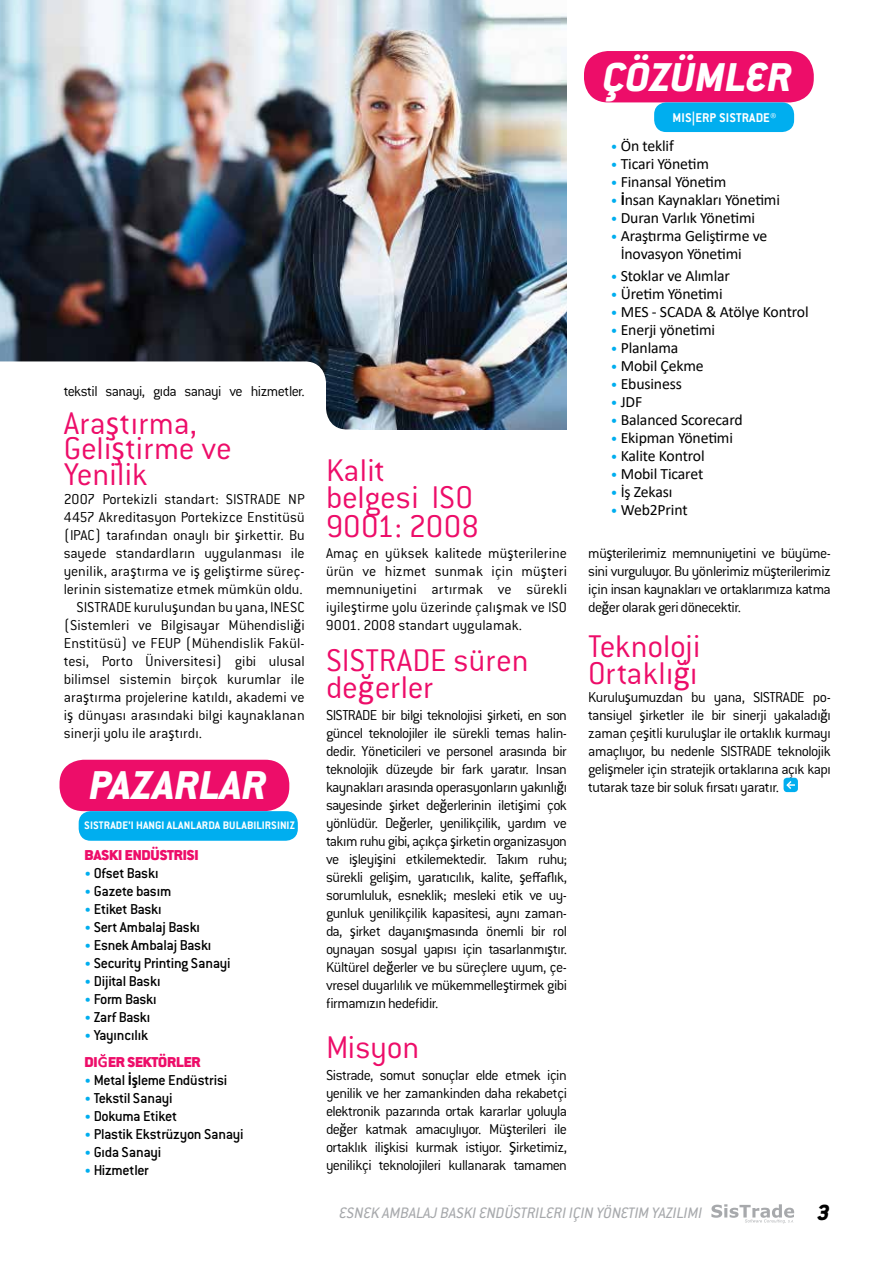
<style>
.page{position:relative;width:893px;height:1263px;background:#fff}
.page>*{position:absolute;margin:0;border:0;box-sizing:border-box;transform-origin:0 0}
.t1{font:italic 800 44.25px "Conduit ITC Std";color:#fff}
.t2{font:300 34.5px/27px "Conduit ITC Std";letter-spacing:-.005em;color:#ed0d69}
.t3{font:italic 800 24px "Conduit ITC Std";color:#000}
.t4{font:italic 16.65px "Conduit ITC Std";color:#a7a9ac}
.t5{font:300 15.75px/18px "Conduit ITC Std";letter-spacing:-.01em;color:#000;text-align:justify}
.t6{font:15.75px/18px "Calibri";letter-spacing:-.01em;color:#000}
.t7{font:500 15.75px "Conduit ITC Std";letter-spacing:-.01em;color:#000}
.t8{font:300 15.75px "Conduit ITC Std";letter-spacing:.01em;color:#000}
.t9{font:900 15.75px/27px "Conduit ITC Std";letter-spacing:-.01em;color:#ed0d69}
.t10{font:300 15.75px "Conduit ITC Std";letter-spacing:-.04em;color:#000}
.t11{font:700 13.95px "Conduit ITC Std";letter-spacing:.01em;color:#fff}
.t12{font:700 12px "Conduit ITC Std";letter-spacing:.01em;color:#fff}
.s1{font-family:"Calibri";font-weight:400}
.s2{font-size:13.5px;color:#00aeef}
.s3{font-weight:500;font-size:13.5px;color:#00aeef}
.s4{font-weight:500;color:#000}
.s5{font-family:"Calibri";font-weight:700}
.s6{font-weight:700}
</style>
<div class="page">
<svg style="left:711px;top:1204px;width:83px;height:19px"></svg>
<img style="left:0;top:0;width:567px;height:429px">
<svg style="left:0;top:361px;width:326px;height:68px"></svg>
<svg style="left:314px;top:402px;width:45px;height:28px"></svg>
<div style="left:784px;top:778px;width:14px;height:14px;background:#00aeef;border-radius:3px"></div>
<svg style="left:786px;top:781px;width:9px;height:8px"></svg>
<div style="left:60px;top:760px;width:229px;height:51px;background:#ed0d69;border-radius:24px"></div>
<div style="left:79px;top:811px;width:219px;height:30px;background:#00aeef;border-radius:12px"></div>
<div style="left:584px;top:51px;width:230px;height:51px;background:#ed0d69;border-radius:24px"></div>
<div style="left:654px;top:102px;width:140px;height:30px;background:#00aeef;border-radius:12px"></div>
<p class="t10" style="left:64px;top:382px;width:242px">tekstil sanayi, gıda sanayi ve hizmetler.</p>
<h2 class="t2" style="left:64px;top:409px;width:170px;line-height:25.5px">Ara<span class="s1">ş</span>tırma,<br>Geli<span class="s1">ş</span>tirme ve<br>Yenilik</h2>
<p class="t5" style="left:64px;top:490px;width:242px">2007 Portekizli standart: SISTRADE NP</p>
<p class="t5" style="left:64px;top:508px;width:242px">4457 Akreditasyon Portekizce Enstitüsü</p>
<p class="t5" style="left:64px;top:526px;width:242px">(IPAC) tarafından onaylı bir <span class="s1">ş</span>irkettir. Bu</p>
<p class="t5" style="left:64px;top:544px;width:242px">sayede standardların uygulanması ile</p>
<p class="t8" style="left:64px;top:562px;width:242px">yenilik, ara<span class="s1">ş</span>tırma ve i<span class="s1">ş</span> geli<span class="s1">ş</span>tirme süreç-</p>
<p class="t5" style="left:64px;top:580px;width:240px">lerinin sistematize etmek mümkün oldu.</p>
<p class="t5" style="left:77px;top:598px;width:230px">SISTRADE kurulu<span class="s1">ş</span>undan bu yana, INESC</p>
<p class="t5" style="left:64px;top:616px;width:242px">(Sistemleri ve Bilgisayar Mühendisli<span class="s1">ğ</span>i</p>
<p class="t8" style="left:64px;top:634px;width:242px">Enstitüsü) ve FEUP (Mühendislik Fakül-</p>
<p class="t5" style="left:64px;top:652px;width:242px">tesi, Porto Üniversitesi) gibi ulusal</p>
<p class="t8" style="left:64px;top:670px;width:242px">bilimsel sistemin birçok kurumlar ile</p>
<p class="t5" style="left:64px;top:688px;width:242px">ara<span class="s1">ş</span>tırma projelerine katıldı, akademi ve</p>
<p class="t8" style="left:64px;top:706px;width:242px">i<span class="s1">ş</span> dünyası arasındaki bilgi kaynaklanan</p>
<p class="t8" style="left:64px;top:724px;width:140px">sinerji yolu ile ara<span class="s1">ş</span>tırdı.</p>
<h1 class="t1" style="left:89px;top:759px;width:179px">PAZARLAR</h1>
<p class="t12" style="left:84px;top:818px;width:212px">SISTRADE’I HANGI ALANLARDA BULABILIRSINIZ</p>
<p class="t9" style="left:85px;top:842px;width:116px">BASKI ENDÜSTRISI</p>
<p class="t7" style="left:85px;top:864px;width:75px"><span class="s2">•</span> Ofset Baskı</p>
<p class="t7" style="left:85px;top:882px;width:88px"><span class="s2">•</span> Gazete basım</p>
<p class="t7" style="left:85px;top:900px;width:79px"><span class="s2">•</span> Etiket Baskı</p>
<p class="t7" style="left:85px;top:918px;width:117px"><span class="s2">•</span> Sert Ambalaj Baskı</p>
<p class="t7" style="left:85px;top:936px;width:128px"><span class="s2">•</span> Esnek Ambalaj Baskı</p>
<p class="t7" style="left:85px;top:954px;width:148px"><span class="s2">•</span> Security Printing Sanayi</p>
<p class="t7" style="left:85px;top:972px;width:77px"><span class="s2">•</span> Dijital Baskı</p>
<p class="t7" style="left:85px;top:990px;width:74px"><span class="s2">•</span> Form Baskı</p>
<p class="t7" style="left:85px;top:1008px;width:67px"><span class="s2">•</span> Zarf Baskı</p>
<p class="t9" style="left:85px;top:1022px;width:118px"><span class="s3">•</span> <span class="s4">Yayıncılık<br></span>DI<span class="s5">Ğ</span>ER SEKTÖRLER</p>
<p class="t7" style="left:85px;top:1071px;width:144px"><span class="s2">•</span> Metal <span class="s5">İş</span>leme Endüstrisi</p>
<p class="t7" style="left:85px;top:1089px;width:90px"><span class="s2">•</span> Tekstil Sanayi</p>
<p class="t7" style="left:85px;top:1107px;width:94px"><span class="s2">•</span> Dokuma Etiket</p>
<p class="t7" style="left:85px;top:1125px;width:161px"><span class="s2">•</span> Plastik Ekstrüzyon Sanayi</p>
<p class="t7" style="left:85px;top:1143px;width:78px"><span class="s2">•</span> Gıda Sanayi</p>
<p class="t7" style="left:85px;top:1161px;width:66px"><span class="s2">•</span> Hizmetler</p>
<h2 class="t2" style="left:326px;top:455px;width:155px;line-height:27.8px">Kalit belgesi ISO<br>9001: 2008</h2>
<p class="t5" style="left:326px;top:544px;width:242px">Amaç en yüksek kalitede mü<span class="s1">ş</span>terilerine ürün ve hizmet sunmak için mü<span class="s1">ş</span>teri memnuniyetini artırmak ve sürekli iyile<span class="s1">ş</span>tirme yolu üzerinde çalı<span class="s1">ş</span>mak ve ISO 9001. 2008 standart uygulamak.</p>
<h2 class="t2" style="left:326px;top:645px;width:204px">SISTRADE süren de<span class="s1">ğ</span>erler</h2>
<p class="t5" style="left:326px;top:706px;width:242px">SISTRADE bir bilgi teknolojisi <span class="s1">ş</span>irketi, en son güncel teknolojiler ile sürekli temas halin&shy;dedir. Yöneticileri ve personel arasında bir teknolojik düzeyde bir fark yaratır. Insan kaynakları arasında operasyonların yakınlı<span class="s1">ğ</span>ı sayesinde <span class="s1">ş</span>irket de<span class="s1">ğ</span>erlerinin ileti<span class="s1">ş</span>imi çok yönlüdür. De<span class="s1">ğ</span>erler, yenilikçilik, yardım ve takım ruhu gibi, açıkça <span class="s1">ş</span>irketin organizasyon ve i<span class="s1">ş</span>leyi<span class="s1">ş</span>ini etkilemektedir. Takım ruhu; sürekli geli<span class="s1">ş</span>im, yaratıcılık, kalite, <span class="s1">ş</span>effaflık, sorumluluk, esneklik; mesleki etik ve uy&shy;gunluk yenilikçilik kapasitesi, aynı zaman&shy;da, <span class="s1">ş</span>irket dayanı<span class="s1">ş</span>masında önemli bir rol oynayan sosyal yapısı için tasarlanmı<span class="s1">ş</span>tır.<br>Kültürel de<span class="s1">ğ</span>erler ve bu süreçlere uyum, çe&shy;vresel duyarlılık ve mükemmelle<span class="s1">ş</span>tirmek gibi firmamızın hedefidir.</p>
<h2 class="t2" style="left:326px;top:1032px;width:95px">Misyon</h2>
<p class="t5" style="left:326px;top:1066px;width:242px">Sistrade, somut sonuçlar elde etmek için yenilik ve her zamankinden daha rekabetçi elektronik pazarında ortak kararlar yoluyla de<span class="s1">ğ</span>er katmak amacıylıyor. Mü<span class="s1">ş</span>terileri ile ortaklık ili<span class="s1">ş</span>kisi kurmak istiyor. <span class="s1">Ş</span>irketimiz, yenilikçi teknolojileri kullanarak tamamen</p>
<h1 class="t1" style="left:602px;top:50px;width:190px">ÇÖZÜMLER</h1>
<p class="t11" style="left:672px;top:109px;width:105px">MIS|ERP SISTRADE®</p>
<p class="t6" style="left:611px;top:136px;width:65px"><span class="s2">•</span> Ön teklif</p>
<p class="t6" style="left:611px;top:154px;width:100px"><span class="s2">•</span> Ticari Yönetim</p>
<p class="t6" style="left:611px;top:172px;width:117px"><span class="s2">•</span> Finansal Yönetim</p>
<p class="t6" style="left:611px;top:190px;width:171px"><span class="s2">•</span> <span class="s6">İ</span>nsan Kaynakları Yönetimi</p>
<p class="t6" style="left:611px;top:208px;width:146px"><span class="s2">•</span> Duran Varlık Yönetimi</p>
<p class="t6" style="left:621px;top:226px;width:148px;text-indent:-10px"><span class="s2">•</span> Araştırma Geliştirme ve<br>İnovasyon Yönetimi</p>
<p class="t6" style="left:611px;top:266px;width:121px"><span class="s2">•</span> Stoklar ve Alımlar</p>
<p class="t6" style="left:611px;top:284px;width:113px"><span class="s2">•</span> Üretim Yönetimi</p>
<p class="t6" style="left:611px;top:302px;width:199px"><span class="s2">•</span> MES - SCADA &amp; Atölye Kontrol</p>
<p class="t6" style="left:611px;top:320px;width:106px"><span class="s2">•</span> Enerji yönetimi</p>
<p class="t6" style="left:611px;top:338px;width:69px"><span class="s2">•</span> Planlama</p>
<p class="t6" style="left:611px;top:356px;width:95px"><span class="s2">•</span> Mobil Çekme</p>
<p class="t6" style="left:611px;top:374px;width:73px"><span class="s2">•</span> Ebusiness</p>
<p class="t6" style="left:611px;top:392px;width:33px"><span class="s2">•</span> JDF</p>
<p class="t6" style="left:611px;top:410px;width:133px"><span class="s2">•</span> Balanced Scorecard</p>
<p class="t6" style="left:611px;top:428px;width:124px"><span class="s2">•</span> Ekipman Yönetimi</p>
<p class="t6" style="left:611px;top:446px;width:95px"><span class="s2">•</span> Kalite Kontrol</p>
<p class="t6" style="left:611px;top:464px;width:94px"><span class="s2">•</span> Mobil Ticaret</p>
<p class="t6" style="left:611px;top:482px;width:63px"><span class="s2">•</span> İş Zekası</p>
<p class="t6" style="left:611px;top:500px;width:78px"><span class="s2">•</span> Web2Print</p>
<p class="t5" style="left:588px;top:544px;width:244px">mü<span class="s1">ş</span>terilerimiz memnuniyetini ve büyüme&shy;sini vurguluyor. Bu yönlerimiz mü<span class="s1">ş</span>terilerimiz için insan kaynakları ve ortaklarımıza katma de<span class="s1">ğ</span>er olarak geri dönecektir.</p>
<h2 class="t2" style="left:588px;top:632px;width:114px">Teknoloji<br>Ortaklı<span class="s1">ğ</span>ı</h2>
<p class="t5" style="left:588px;top:688px;width:244px">Kurulu<span class="s1">ş</span>umuzdan bu yana, SISTRADE po&shy;tansiyel <span class="s1">ş</span>irketler ile bir sinerji yakaladı<span class="s1">ğ</span>ı zaman çe<span class="s1">ş</span>itli kurulu<span class="s1">ş</span>lar ile ortaklık kurmayı amaçlıyor, bu nedenle SISTRADE teknolojik geli<span class="s1">ş</span>meler için stratejik ortaklarına açık kapı tutarak taze bir soluk fırsatı yaratır.</p>
<p class="t4" style="left:339px;top:1202px;width:364px">ESNEK AMBALAJ BASKI ENDÜSTRILERI IÇIN YÖNETIM YAZILIMI</p>
<h3 class="t3" style="left:817px;top:1198px;width:14px">3</h3>
</div>
